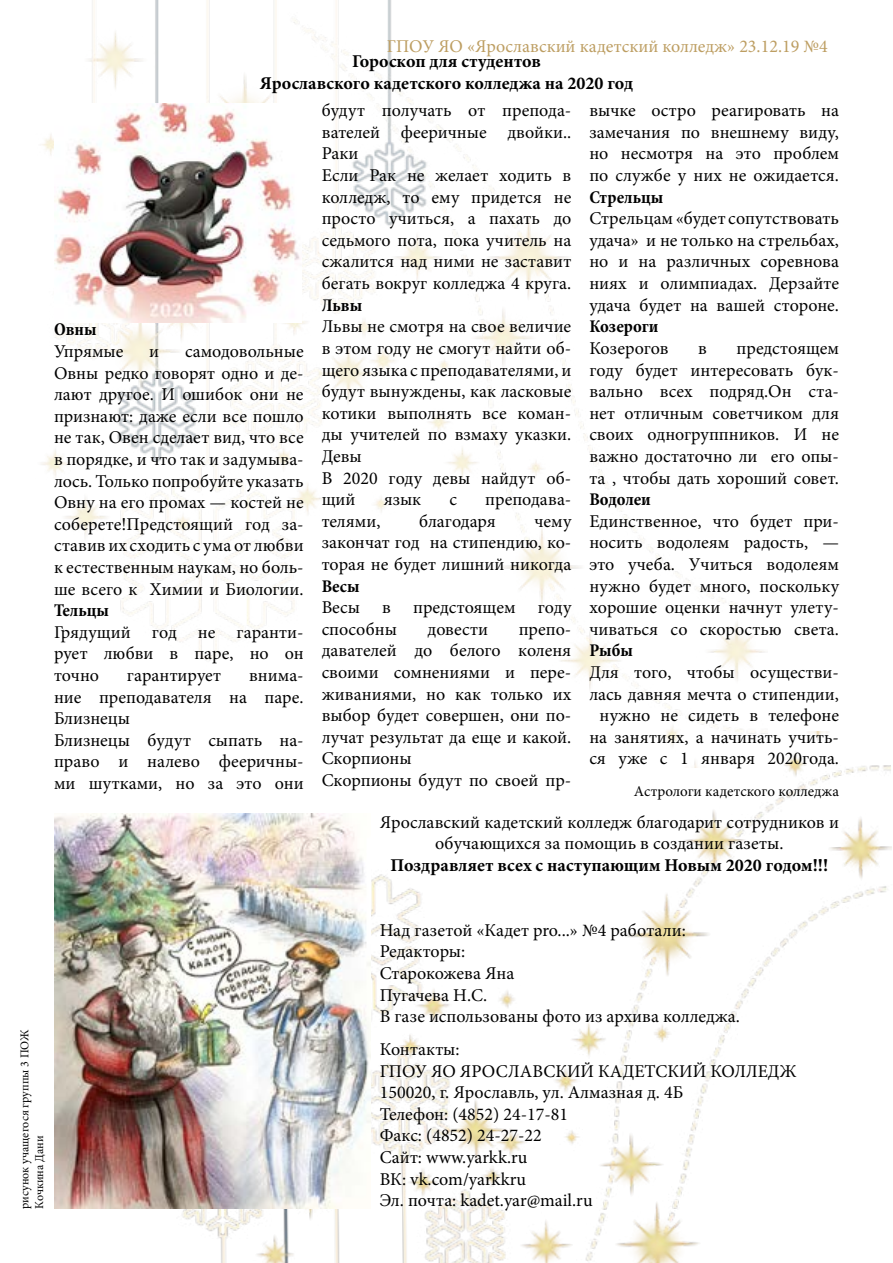
<style>
.page{position:relative;width:893px;height:1263px;background:#fff}
.page>*{position:absolute;margin:0;border:0;box-sizing:border-box;transform-origin:0 0}
.t1{font:18px/21.6px "Minion Pro";color:#000;text-align:justify}
.t2{font:700 18px/21.6px "Minion Pro";color:#000;text-align:center}
.t3{font:700 condensed 18px "Minion Pro";color:#000}
.t4{font:18px "Minion Pro";color:#bd9e62}
.t5{font:15px "Minion Pro";color:#000}
.t6{font:12px/14.4px "Minion Pro";color:#000}
</style>
<div class="page">
<img style="left:182px;top:731px;width:710px;height:532px">
<img style="left:41px;top:0;width:726px;height:767px">
<img style="left:54px;top:813px;width:316px;height:396px">
<img style="left:54px;top:103px;width:247px;height:219px">
<p class="t4" style="left:387px;top:34px;width:442px">ГПОУ ЯО «Ярославский кадетский колледж» 23.12.19 №4</p>
<p class="t2" style="left:260px;top:50px;width:375px">Гороскоп для студентов<br>Ярославского кадетского колледжа на 2020 год</p>
<p class="t3" style="left:54px;top:317px;width:44px">Овны</p>
<p class="t1" style="left:54px;top:340px;width:71px">Упрямые</p>
<p class="t1" style="left:149px;top:340px;width:11px">и</p>
<p class="t1" style="left:54px;top:340px;width:251px;text-indent:131px">самодовольные Овны редко говорят одно и де&shy;лают другое. И ошибок они не признают: даже если все пошло не так, Овен сделает вид, что все в порядке, и что так и задумыва&shy;лось. Только попробуйте указать Овну на его промах — костей не соберете!Предстоящий год за&shy;ставив их сходить с ума от любви к естественным наукам, но боль&shy;ше всего к Химии и Биологии.</p>
<p class="t3" style="left:54px;top:598px;width:57px">Тельцы</p>
<p class="t1" style="left:54px;top:621px;width:251px">Грядущий год не гаранти&shy;рует любви в паре, но он точно</p>
<p class="t1" style="left:127px;top:664px;width:96px">гарантирует</p>
<p class="t1" style="left:54px;top:664px;width:251px;text-align:left;text-indent:195px">внима&shy;ние преподавателя на паре.<br>Близнецы<br>Близнецы будут сыпать на&shy;право и налево фееричны&shy;ми шутками, но за это они</p>
<p class="t1" style="left:322px;top:100px;width:251px;text-align:left">будут получать от препода&shy;вателей фееричные двойки..<br>Раки<br>Если Рак не желает ходить в колледж, то ему придется не просто учиться, а пахать до седьмого пота, пока учитель на сжалится над ними не заставит бегать вокруг колледжа 4 круга.</p>
<p class="t3" style="left:322px;top:293px;width:42px">Львы</p>
<p class="t1" style="left:322px;top:316px;width:251px;text-align:left">Львы не смотря на свое величие в этом году не смогут найти об&shy;щего языка с преподавателями, и будут вынуждены, как ласковые котики выполнять все коман&shy;ды учителей по взмаху указки.<br>Девы<br>В 2020 году девы найдут об&shy;щий</p>
<p class="t1" style="left:384px;top:489px;width:39px">язык</p>
<p class="t1" style="left:449px;top:489px;width:9px">с</p>
<p class="t1" style="left:485px;top:489px;width:88px">преподава-</p>
<p class="t1" style="left:322px;top:510px;width:60px">телями,</p>
<p class="t1" style="left:419px;top:510px;width:78px">благодаря</p>
<p class="t1" style="left:322px;top:510px;width:251px;text-indent:213px">чему закончат год на стипендию, ко&shy;торая не будет лишний никогда</p>
<p class="t3" style="left:322px;top:573px;width:39px">Весы</p>
<p class="t1" style="left:322px;top:597px;width:251px">Весы в предстоящем году способны</p>
<p class="t1" style="left:322px;top:618px;width:251px;text-align:left;text-indent:197px">препо&shy;давателей до белого коленя своими сомнениями и пере&shy;живаниями, но как только их выбор будет совершен, они по&shy;лучат результат да еще и какой.<br>Скорпионы<br>Скорпионы будут по своей пр-</p>
<p class="t1" style="left:428px;top:618px;width:62px">довести</p>
<p class="t1" style="left:589px;top:100px;width:251px">вычке остро реагировать на замечания по внешнему виду, но несмотря на это проблем по службе у них не ожидается.</p>
<p class="t3" style="left:589px;top:185px;width:75px">Стрельцы</p>
<p class="t1" style="left:589px;top:208px;width:251px">Стрельцам «будет сопутствовать удача» и не только на стрельбах, но и на различных соревнова ниях и олимпиадах. Дерзайте удача будет на вашей стороне.</p>
<p class="t3" style="left:589px;top:314px;width:71px">Козероги</p>
<p class="t1" style="left:589px;top:337px;width:81px">Козерогов</p>
<p class="t1" style="left:698px;top:337px;width:10px">в</p>
<p class="t1" style="left:589px;top:337px;width:251px;text-indent:147px">предстоящем году будет интересовать бук&shy;вально всех подряд.Он ста&shy;нет отличным советчиком для своих одногруппников. И не важно достаточно ли его опы&shy;та , чтобы дать хороший совет.</p>
<p class="t3" style="left:589px;top:487px;width:63px">Водолеи</p>
<p class="t1" style="left:589px;top:510px;width:251px">Единственное, что будет при&shy;носить водолеям радость, — это учеба. Учиться водолеям нужно будет много, поскольку хорошие оценки начнут улету&shy;чиваться со скоростью света.</p>
<p class="t3" style="left:589px;top:638px;width:45px">Рыбы</p>
<p class="t1" style="left:589px;top:661px;width:251px;text-align:center">Для того, чтобы осуществи&shy;лась давняя мечта о стипендии, нужно не сидеть в телефоне на занятиях, а начинать учить&shy;ся уже с 1 января 2020года.</p>
<p class="t5" style="left:634px;top:781px;width:207px">Астрологи кадетского колледжа</p>
<p class="t1" style="left:380px;top:811px;width:461px;text-align:center">Ярославский кадетский колледж благодарит сотрудников и обучающихся за помощиь в создании газеты.</p>
<p class="t2" style="left:391px;top:854px;width:439px">Поздравляет всех с наступающим Новым 2020 годом!!!</p>
<p class="t6" style="left:18px;top:1209px;width:181px;rotate:-90deg">рисунок учащегося группы 3 ПОЖ<br>Кочкина Дани</p>
<p class="t1" style="left:380px;top:919px;width:362px;text-align:left">Над газетой «Кадет pro...» №4 работали:<br>Редакторы:<br>Старокожева Яна<br>Пугачева Н.С.<br>В газе использованы фото из архива колледжа.</p>
<p class="t1" style="left:380px;top:1038px;width:419px;text-align:left">Контакты:<br>ГПОУ ЯО ЯРОСЛАВСКИЙ КАДЕТСКИЙ КОЛЛЕДЖ<br>150020, г. Ярославль, ул. Алмазная д. 4Б<br>Телефон: (4852) 24-17-81<br>Факс: (4852) 24-27-22<br>Сайт: www.yarkk.ru<br>ВК: vk.com/yarkkru<br>Эл. почта: kadet.yar@mail.ru</p>
</div>
